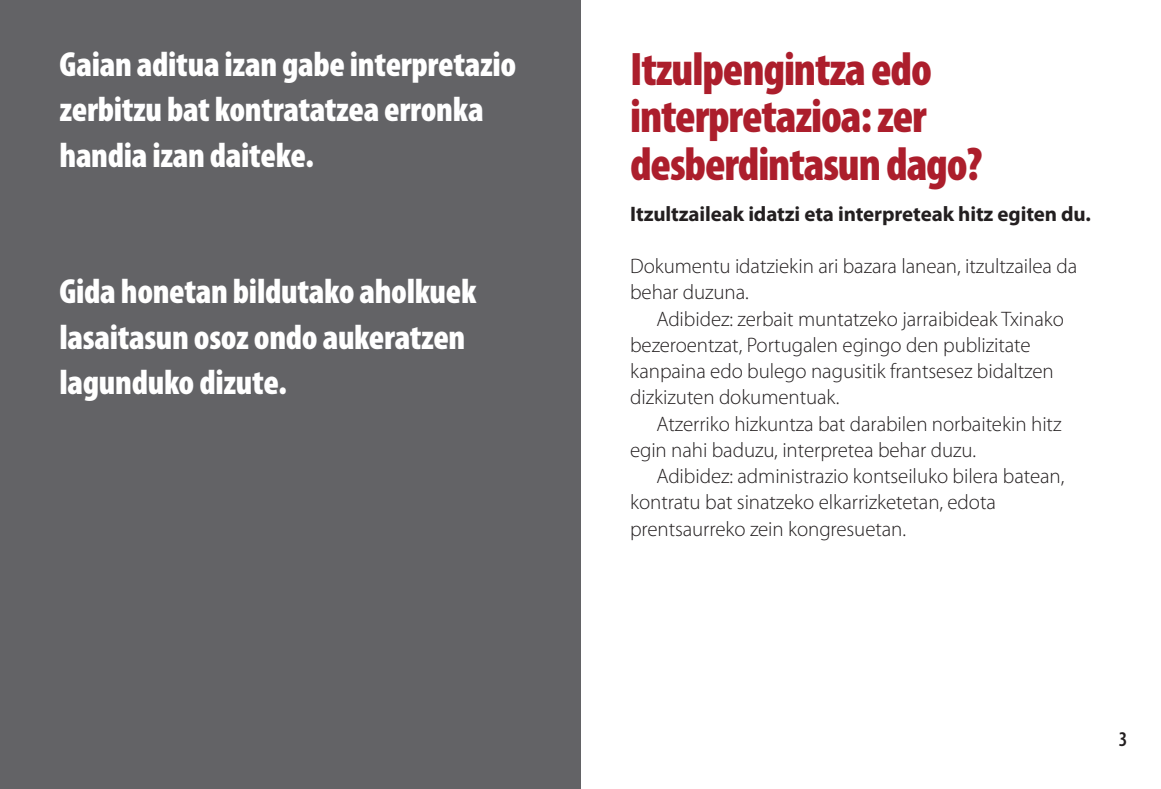
<style>
.page{position:relative;width:1161px;height:789px;background:#fff}
.page>*{position:absolute;margin:0;border:0;box-sizing:border-box;transform-origin:0 0}
.t1{font:900 condensed 47.25px/47.2px "Myriad Pro";letter-spacing:-.025em;color:#ac1e2c}
.t2{font:900 condensed 35px/45.5px "Myriad Pro";letter-spacing:-.01em;color:#fff}
.t3{font:300 21px/26.2px "Myriad Pro";letter-spacing:-.005em;color:#231f20}
.t4{font:700 21px "Myriad Pro";letter-spacing:-.005em;color:#231f20}
.t5{font:600 condensed 21px "Myriad Pro";color:#231f20}
</style>
<div class="page">
<div style="left:0;top:0;width:580px;height:789px;background:#636366"></div>
<h2 class="t2" style="left:60px;top:40px;width:458px">Gaian aditua izan gabe interpretazio zerbitzu bat kontratatzea erronka handia izan daiteke.</h2>
<h2 class="t2" style="left:60px;top:268px;width:418px">Gida honetan bildutako aholkuek lasaitasun osoz ondo aukeratzen lagunduko dizute.</h2>
<h1 class="t1" style="left:630px;top:44px;width:354px">Itzulpengintza edo interpretazioa: zer desberdintasun dago?</h1>
<p class="t4" style="left:630px;top:200px;width:462px">Itzultzaileak idatzi eta interpreteak hitz egiten du.</p>
<p class="t3" style="left:630px;top:253px;width:449px">Dokumentu idatziekin ari bazara lanean, itzultzailea da behar duzuna.</p>
<p class="t3" style="left:630px;top:305px;width:435px;text-indent:26px">Adibidez: zerbait muntatzeko jarraibideak Txinako bezeroentzat, Portugalen egingo den publizitate kanpaina edo bulego nagusitik frantsesez bidaltzen dizkizuten dokumentuak.</p>
<p class="t3" style="left:630px;top:410px;width:433px;text-indent:26px">Atzerriko hizkuntza bat darabilen norbaitekin hitz egin nahi baduzu, interpretea behar duzu.</p>
<p class="t3" style="left:630px;top:463px;width:436px;text-indent:26px">Adibidez: administrazio kontseiluko bilera batean, kontratu bat sinatzeko elkarrizketetan, edota prentsaurreko zein kongresuetan.</p>
<p class="t5" style="left:1119px;top:726px;width:10px">3</p>
</div>
